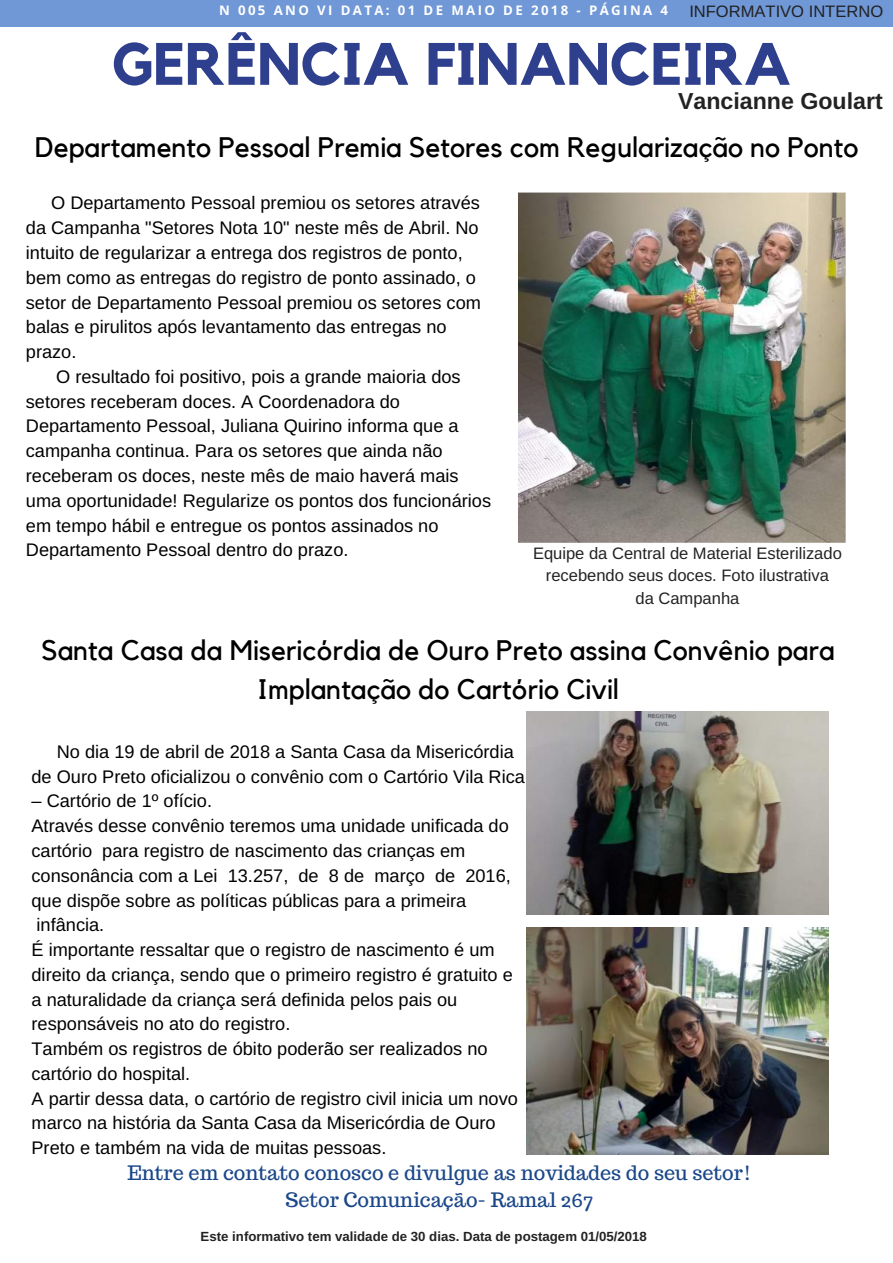
<style>
.page{position:relative;width:893px;height:1263px;background:#fff}
.page>*{position:absolute;margin:0;border:0;box-sizing:border-box;transform-origin:0 0}
.t1{font:700 59.1px "Kollektif";color:#2e3f8e}
.t2{font:28.2px/39.5px "Kollektif";color:#000;text-align:center}
.t3{font:700 23.25px "Arimo";color:#222}
.t4{font:19.8px/27px "Trocchi";color:#1a4789;text-align:center}
.t5{font:18.15px/24.8px "Arimo";color:#000}
.t6{font:16.5px/22.5px "Arimo";color:#222;text-align:center}
.t7{font:700 13.2px "Arimo";color:#222}
.t8{font:700 13.2px "Open Sans";letter-spacing:.18em;color:#fff}
</style>
<div class="page">
<div style="left:0;top:0;width:893px;height:27px;background:#7097d6"></div>
<img style="left:518px;top:193px;width:328px;height:350px">
<img style="left:527px;top:712px;width:302px;height:202px">
<img style="left:527px;top:928px;width:302px;height:226px">
<p class="t8" style="left:219px;top:1px;width:450px">N 005 ANO VI DATA: 01 DE MAIO DE 2018 - PÁGINA 4</p>
<h1 class="t1" style="left:112px;top:37px;width:681px">GERÊNCIA FINANCEIRA</h1>
<p class="t3" style="left:678px;top:88px;width:206px">Vancianne Goulart</p>
<p class="t6" style="left:689px;top:0;width:195px">INFORMATIVO INTERNO</p>
<h2 class="t2" style="left:35px;top:128px;width:825px">Departamento Pessoal Premia Setores com Regularização no Ponto</h2>
<p class="t5" style="left:26px;top:191px;width:457px;text-indent:25px">O Departamento Pessoal premiou os setores através da Campanha "Setores Nota 10" neste mês de Abril. No intuito de regularizar a entrega dos registros de ponto, bem como as entregas do registro de ponto assinado, o setor de Departamento Pessoal premiou os setores com balas e pirulitos após levantamento das entregas no prazo.</p>
<p class="t5" style="left:26px;top:364px;width:467px;text-indent:30px">O resultado foi positivo, pois a grande maioria dos setores receberam doces. A Coordenadora do Departamento Pessoal, Juliana Quirino informa que a campanha continua. Para os setores que ainda não receberam os doces, neste mês de maio haverá mais uma oportunidade! Regularize os pontos dos funcionários em tempo hábil e entregue os pontos assinados no Departamento Pessoal dentro do prazo.</p>
<p class="t6" style="left:533px;top:541px;width:310px">Equipe da Central de Material Esterilizado recebendo seus doces. Foto ilustrativa<br>da Campanha</p>
<h2 class="t2" style="left:41px;top:631px;width:795px">Santa Casa da Misericórdia de Ouro Preto assina Convênio para<br>Implantação do Cartório Civil</h2>
<p class="t5" style="left:32px;top:739px;width:495px;text-indent:25px">No dia 19 de abril de 2018 a Santa Casa da Misericórdia de Ouro Preto oficializou o convênio com o Cartório Vila Rica</p>
<p class="t5" style="left:32px;top:789px;width:488px">– Cartório de 1º ofício.<br>Através desse convênio teremos uma unidade unificada do cartório para registro de nascimento das crianças em consonância com a Lei 13.257, de 8 de março de 2016, que dispõe sobre as políticas públicas para a primeira infância.<br>É importante ressaltar que o registro de nascimento é um direito da criança, sendo que o primeiro registro é gratuito e a naturalidade da criança será definida pelos pais ou responsáveis no ato do registro.<br>Também os registros de óbito poderão ser realizados no cartório do hospital.<br>A partir dessa data, o cartório de registro civil inicia um novo marco na história da Santa Casa da Misericórdia de Ouro Preto e também na vida de muitas pessoas.</p>
<p class="t4" style="left:127px;top:1159px;width:625px">Entre em contato conosco e divulgue as novidades do seu setor!<br>Setor Comunicação- Ramal 267</p>
<p class="t7" style="left:201px;top:1229px;width:448px">Este informativo tem validade de 30 dias. Data de postagem 01/05/2018</p>
</div>
